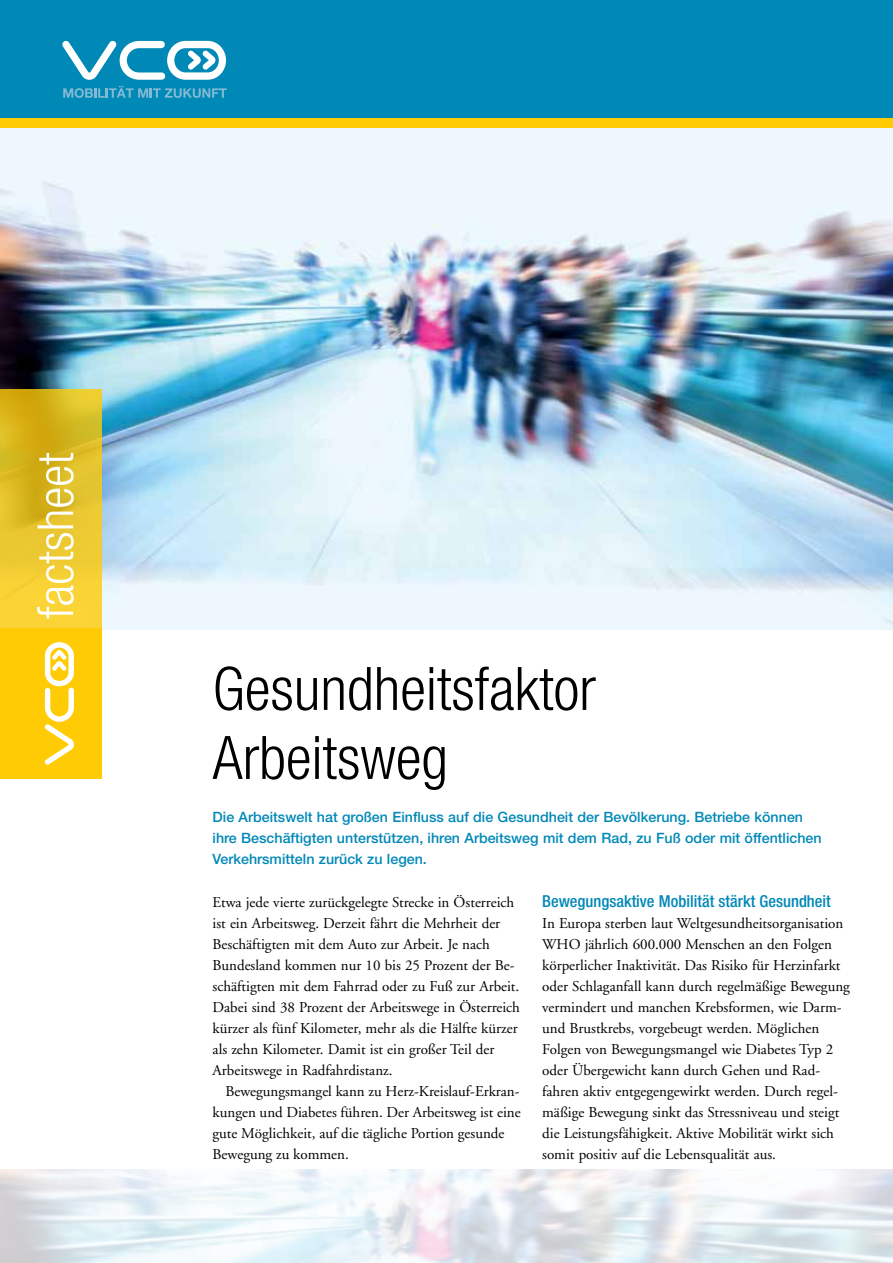
<style>
.page{position:relative;width:893px;height:1263px;background:#fff}
.page>*{position:absolute;margin:0;border:0;box-sizing:border-box;transform-origin:0 0}
.t1{font:300 condensed 60px/69px "Helvetica Neue";color:#000}
.t2{font:300 condensed 49.8px "Helvetica Neue";color:#fff}
.t3{font:500 condensed 16.5px "Helvetica Neue";color:#0088b7}
.t4{font:15px/21px "Adobe Garamond";color:#000}
.t5{font:500 14.25px/21px "Helvetica Neue";color:#0088b7}
</style>
<div class="page">
<img style="left:0;top:128px;width:893px;height:501px">
<div style="left:0;top:0;width:893px;height:128px;background:#0088b7"></div>
<div style="left:0;top:118px;width:893px;height:10px;background:#ffcb05"></div>
<svg style="left:62px;top:40px;width:164px;height:40px"></svg>
<svg style="left:63px;top:86px;width:164px;height:12px"></svg>
<svg style="left:0;top:389px;width:102px;height:239px;background:#e4c128"></svg>
<div style="left:0;top:628px;width:102px;height:151px;background:#ffcb05"></div>
<svg style="left:44px;top:642px;width:30px;height:123px"></svg>
<h2 class="t2" style="left:27px;top:619px;width:168px;rotate:-90deg">factsheet</h2>
<h1 class="t1" style="left:213px;top:654px;width:385px">Gesundheitsfaktor<br>Arbeitsweg</h1>
<p class="t5" style="left:213px;top:806px;width:611px">Die Arbeitswelt hat großen Einfluss auf die Gesundheit der Bevölkerung. Betriebe können ihre Beschäftigten unterstützen, ihren Arbeitsweg mit dem Rad, zu Fuß oder mit öffentlichen<br>Verkehrsmitteln zurück zu legen.</p>
<p class="t4" style="left:213px;top:892px;width:309px">Etwa jede vierte zurückgelegte Strecke in Österreich ist ein Arbeitsweg. Derzeit fährt die Mehrheit der Beschäftigten mit dem Auto zur Arbeit. Je nach Bundesland kommen nur 10 bis 25 Prozent der Be&shy;schäftigten mit dem Fahrrad oder zu Fuß zur Arbeit.<br>Dabei sind 38 Prozent der Arbeitswege in Österreich kürzer als fünf Kilometer, mehr als die Hälfte kürzer als zehn Kilometer. Damit ist ein großer Teil der Arbeitswege in Radfahrdistanz.</p>
<p class="t4" style="left:213px;top:1081px;width:310px;text-indent:13px">Bewegungsmangel kann zu Herz-Kreislauf-Erkran&shy;kungen und Diabetes führen. Der Arbeitsweg ist eine gute Möglichkeit, auf die tägliche Portion gesunde Bewegung zu kommen.</p>
<p class="t3" style="left:542px;top:891px;width:290px">Bewegungsaktive Mobilität stärkt Gesundheit</p>
<p class="t4" style="left:542px;top:913px;width:309px">In Europa sterben laut Weltgesundheitsorganisation WHO jährlich 600.000 Menschen an den Folgen körperlicher Inaktivität. Das Risiko für Herzinfarkt oder Schlaganfall kann durch regelmäßige Bewegung vermindert und manchen Krebsformen, wie Darm&shy;und Brustkrebs, vorgebeugt werden. Möglichen Folgen von Bewegungsmangel wie Diabetes Typ 2 oder Übergewicht kann durch Gehen und Rad&shy;fahren aktiv entgegengewirkt werden. Durch regel&shy;mäßige Bewegung sinkt das Stressniveau und steigt die Leistungsfähigkeit. Aktive Mobilität wirkt sich somit positiv auf die Lebensqualität aus.</p>
</div>
